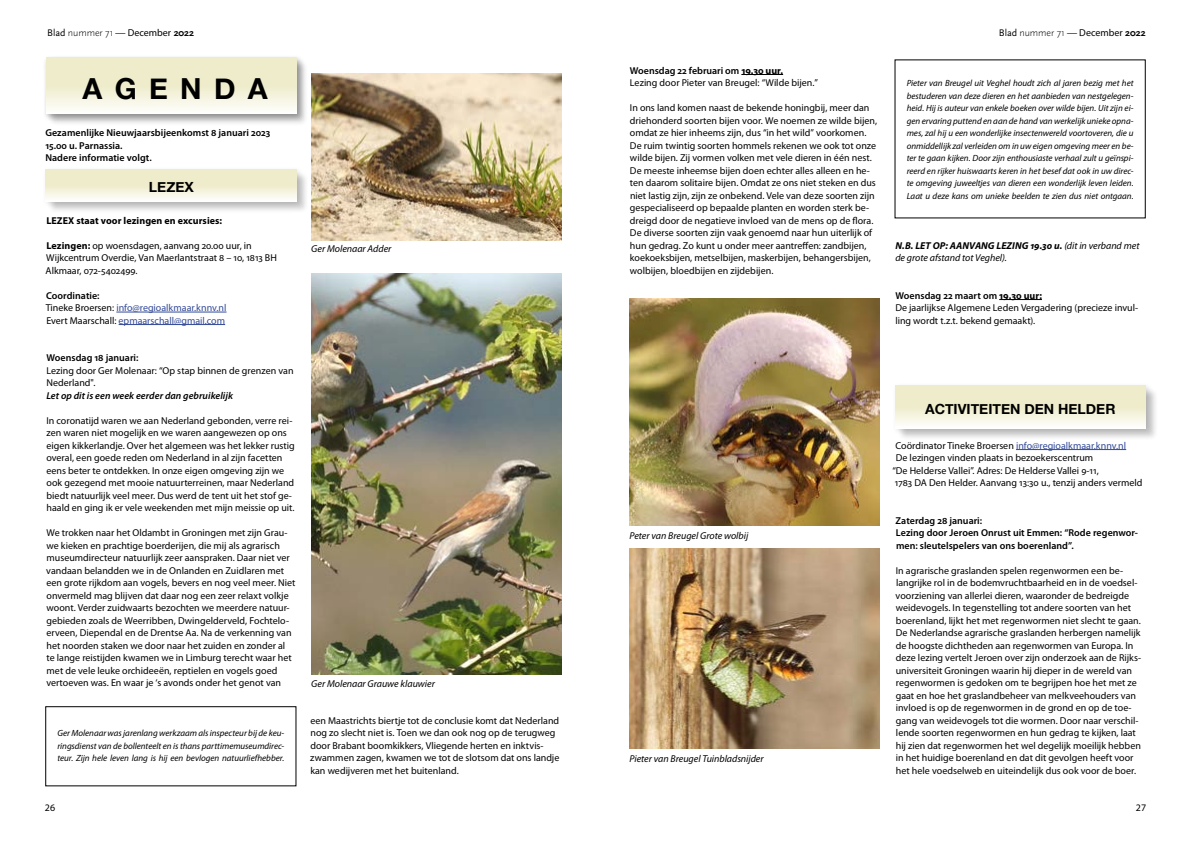
<style>
.page{position:relative;width:1191px;height:842px;background:#fff}
.page>*{position:absolute;margin:0;border:0;box-sizing:border-box;transform-origin:0 0}
.t1{font:700 29px "Helvetica Neue";letter-spacing:.425em;color:#000}
.t2{font:700 14px "Helvetica Neue";color:#000}
.t3{font:10px/12.5px "Myriad Pro";color:#000}
.t4{font:600 10px/12.5px "Myriad Pro";color:#000}
.t5{font:italic 10px/12.5px "Myriad Pro";color:#000}
.t6{font:10px/12.5px "Myriad Pro";color:#334a97}
.t7{font:300 10px "Scala Sans Pro";color:#000}
.t8{font:italic 600 10px "Myriad Pro";letter-spacing:.005em;color:#000}
.t9{font:700 10px "Myriad Pro";letter-spacing:.005em;color:#000}
.t10{font:italic 9px/12.5px "Myriad Pro";color:#000;text-align:justify}
.s1{font-weight:400}
.s2{font-family:"Myriad Pro";font-weight:400}
.s3{font-weight:700}
.s4{font-style:inherit}
.s5{font-weight:600;color:#000}
.s6{color:#000}
.s7{font-weight:600}
.s8{color:#334a97}
</style>
<div class="page">
<div style="left:44px;top:56px;width:261px;height:67px;background:#000;opacity:.2"></div>
<div style="left:48px;top:59px;width:261px;height:67px;background:#000;opacity:.2"></div>
<div style="left:46px;top:58px;width:250px;height:56px;background:linear-gradient(to bottom,#ebe7bd,#fafaf1)"></div>
<div style="left:43px;top:167px;width:261px;height:42px;background:#000;opacity:.15"></div>
<div style="left:47px;top:171px;width:261px;height:42px;background:#000;opacity:.2"></div>
<svg style="left:46px;top:170px;width:250px;height:31px"></svg>
<hr style="left:116px;top:312px;width:110px;height:1px;background:#334a97">
<hr style="left:119px;top:324px;width:106px;height:1px;background:#334a97">
<div style="left:45px;top:706px;width:251px;height:80px;border:1px solid #000"></div>
<hr style="left:999px;top:299px;width:43px;height:1px;background:#000">
<div style="left:892px;top:382px;width:261px;height:53px;background:#000;opacity:.15"></div>
<div style="left:897px;top:387px;width:261px;height:53px;background:#000;opacity:.2"></div>
<div style="left:895px;top:386px;width:250px;height:42px;background:linear-gradient(to bottom,#ebe7bd,#faf9ef)"></div>
<hr style="left:1016px;top:449px;width:110px;height:1px;background:#334a97">
<img style="left:311px;top:74px;width:250px;height:167px">
<img style="left:311px;top:273px;width:250px;height:402px">
<img style="left:629px;top:299px;width:250px;height:226px">
<img style="left:629px;top:548px;width:250px;height:201px">
<hr style="left:741px;top:74px;width:42px;height:1px;background:#000">
<p class="t7" style="left:47px;top:27px;width:148px"><span class="s1">Blad</span> nummer 71 <span class="s1">—</span> <span class="s2">December</span> <span class="s3">2022</span></p>
<h1 class="t1" style="left:83px;top:66px;width:187px"><span class="s4">A</span>GENDA</h1>
<p class="t4" style="left:45px;top:126px;width:226px">Gezamenlijke Nieuwjaarsbijeenkomst 8 januari 2023<br>15.00 u. Parnassia.<br>Nadere informatie volgt.</p>
<h2 class="t2" style="left:149px;top:176px;width:46px">LEZEX</h2>
<p class="t9" style="left:46px;top:215px;width:177px">LEZEX staat voor lezingen en excursies:</p>
<p class="t3" style="left:46px;top:239px;width:233px"><span class="s3">Lezingen:</span> op woensdagen, aanvang 20.00 uur, in<br>Wijkcentrum Overdie, Van Maerlantstraat 8 – 10, 1813 BH<br>Alkmaar, 072-5402499.</p>
<p class="t6" style="left:46px;top:289px;width:182px"><span class="s5">Coordinatie:<br></span><span class="s6">Tineke Broersen:</span> info@regioalkmaar.knnv.nl<br><span class="s6">Evert Maarschall:</span> epmaarschall@gmail.com</p>
<p class="t4" style="left:46px;top:351px;width:93px">Woensdag 18 januari:</p>
<p class="t3" style="left:47px;top:364px;width:248px">Lezing door Ger Molenaar: “Op stap binnen de grenzen van<br>Nederland".</p>
<p class="t8" style="left:46px;top:389px;width:188px">Let op dit is een week eerder dan gebruikelijk</p>
<p class="t3" style="left:46px;top:414px;width:250px">In coronatijd waren we aan Nederland gebonden, verre rei&shy;zen waren niet mogelijk en we waren aangewezen op ons eigen kikkerlandje. Over het algemeen was het lekker rustig overal, een goede reden om Nederland in al zijn facetten eens beter te ontdekken. In onze eigen omgeving zijn we ook gezegend met mooie natuurterreinen, maar Nederland biedt natuurlijk veel meer. Dus werd de tent uit het stof ge&shy;haald en ging ik er vele weekenden met mijn meissie op uit.</p>
<p class="t3" style="left:46px;top:526px;width:251px">We trokken naar het Oldambt in Groningen met zijn Grau&shy;we kieken en prachtige boerderijen, die mij als agrarisch museumdirecteur natuurlijk zeer aanspraken. Daar niet ver vandaan belandden we in de Onlanden en Zuidlaren met een grote rijkdom aan vogels, bevers en nog veel meer. Niet onvermeld mag blijven dat daar nog een zeer relaxt volkje woont. Verder zuidwaarts bezochten we meerdere natuur&shy;gebieden zoals de Weerribben, Dwingelderveld, Fochtelo&shy;ërveen, Diependal en de Drentse Aa. Na de verkenning van het noorden staken we door naar het zuiden en zonder al te lange reistijden kwamen we in Limburg terecht waar het met de vele leuke orchideeën, reptielen en vogels goed vertoeven was. En waar je ‘s avonds onder het genot van</p>
<p class="t10" style="left:57px;top:727px;width:228px">Ger Molenaar was jarenlang werkzaam als inspecteur bij de keu&shy;ringsdienst van de bollenteelt en is thans parttimemuseumdirec&shy;teur. Zijn hele leven lang is hij een bevlogen natuurliefhebber.</p>
<p class="t5" style="left:311px;top:243px;width:82px">Ger Molenaar Adder</p>
<p class="t5" style="left:311px;top:677px;width:125px">Ger Molenaar Grauwe klauwier</p>
<p class="t3" style="left:310px;top:714px;width:251px">een Maastrichts biertje tot de conclusie komt dat Nederland nog zo slecht niet is. Toen we dan ook nog op de terugweg door Brabant boomkikkers, Vliegende herten en inktvis&shy;zwammen zagen, kwamen we tot de slotsom dat ons landje kan wedijveren met het buitenland.</p>
<p class="t3" style="left:630px;top:64px;width:189px"><span class="s7">Woensdag 22 februari om</span> <span class="s3">19.30 uur.<br></span>Lezing door Pieter van Breugel: “Wilde bijen.”</p>
<p class="t3" style="left:630px;top:101px;width:249px">In ons land komen naast de bekende honingbij, meer dan driehonderd soorten bijen voor. We noemen ze wilde bijen, omdat ze hier inheems zijn, dus “in het wild” voorkomen.<br>De ruim twintig soorten hommels rekenen we ook tot onze wilde bijen. Zij vormen volken met vele dieren in één nest.<br>De meeste inheemse bijen doen echter alles alleen en he&shy;ten daarom solitaire bijen. Omdat ze ons niet steken en dus niet lastig zijn, zijn ze onbekend. Vele van deze soorten zijn gespecialiseerd op bepaalde planten en worden sterk be&shy;dreigd door de negatieve invloed van de mens op de flora.<br>De diverse soorten zijn vaak genoemd naar hun uiterlijk of hun gedrag. Zo kunt u onder meer aantreffen: zandbijen, koekoeksbijen, metselbijen, maskerbijen, behangersbijen, wolbijen, bloedbijen en zijdebijen.</p>
<p class="t7" style="left:998px;top:27px;width:148px"><span class="s1">Blad</span> nummer 71 <span class="s1">—</span> <span class="s2">December</span> <span class="s3">2022</span></p>
<p class="t10" style="left:906px;top:77px;width:228px">Pieter van Breugel uit Veghel houdt zich al jaren bezig met het bestuderen van deze dieren en het aanbieden van nestgelegen&shy;heid. Hij is auteur van enkele boeken over wilde bijen. Uit zijn ei&shy;gen ervaring puttend en aan de hand van werkelijk unieke opna&shy;mes, zal hij u een wonderlijke insectenwereld voortoveren, die u onmiddellijk zal verleiden om in uw eigen omgeving meer en be&shy;ter te gaan kijken. Door zijn enthousiaste verhaal zult u geïnspi&shy;reerd en rijker huiswaarts keren in het besef dat ook in uw direc&shy;te omgeving juweeltjes van dieren een wonderlijk leven leiden.<br>Laat u deze kans om unieke beelden te zien dus niet ontgaan.</p>
<p class="t5" style="left:895px;top:239px;width:246px"><span class="s3">N.B. LET OP: AANVANG LEZING 19.30 u.</span> (dit in verband met de grote afstand tot Veghel).</p>
<p class="t3" style="left:895px;top:289px;width:244px"><span class="s7">Woensdag 22 maart om</span> <span class="s3">19.30 uur:<br></span>De jaarlijkse Algemene Leden Vergadering (precieze invul&shy;ling wordt t.z.t. bekend gemaakt).</p>
<p class="t5" style="left:629px;top:529px;width:120px">Peter van Breugel Grote wolbij</p>
<p class="t5" style="left:629px;top:752px;width:136px">Pieter van Breugel Tuinbladsnijder</p>
<h2 class="t2" style="left:925px;top:398px;width:192px">ACTIVITEITEN DEN HELDER</h2>
<p class="t3" style="left:895px;top:439px;width:232px">Coördinator Tineke Broersen <span class="s8">info@regioalkmaar.knnv.nl</span></p>
<p class="t3" style="left:895px;top:451px;width:199px">De lezingen vinden plaats in bezoekerscentrum</p>
<p class="t3" style="left:892px;top:464px;width:208px">“De Helderse Vallei”. Adres: De Helderse Vallei 9-11,</p>
<p class="t3" style="left:895px;top:476px;width:249px">1783 DA Den Helder. Aanvang 13:30 u., tenzij anders vermeld</p>
<p class="t4" style="left:895px;top:514px;width:244px">Zaterdag 28 januari:<br>Lezing door Jeroen Onrust uit Emmen: “Rode regenwor&shy;men: sleutelspelers van ons boerenland”.</p>
<p class="t3" style="left:895px;top:564px;width:247px">In agrarische graslanden spelen regenwormen een be&shy;langrijke rol in de bodemvruchtbaarheid en in de voedsel&shy;voorziening van allerlei dieren, waaronder de bedreigde weidevogels. In tegenstelling tot andere soorten van het boerenland, lijkt het met regenwormen niet slecht te gaan.<br>De Nederlandse agrarische graslanden herbergen namelijk de hoogste dichtheden aan regenwormen van Europa. In deze lezing vertelt Jeroen over zijn onderzoek aan de Rijks&shy;universiteit Groningen waarin hij dieper in de wereld van regenwormen is gedoken om te begrijpen hoe het met ze gaat en hoe het graslandbeheer van melkveehouders van invloed is op de regenwormen in de grond en op de toe&shy;gang van weidevogels tot die wormen. Door naar verschil&shy;lende soorten regenwormen en hun gedrag te kijken, laat hij zien dat regenwormen het wel degelijk moeilijk hebben in het huidige boerenland en dat dit gevolgen heeft voor het hele voedselweb en uiteindelijk dus ook voor de boer.</p>
<p class="t3" style="left:45px;top:801px;width:12px">26</p>
<p class="t3" style="left:1135px;top:801px;width:12px">27</p>
</div>
